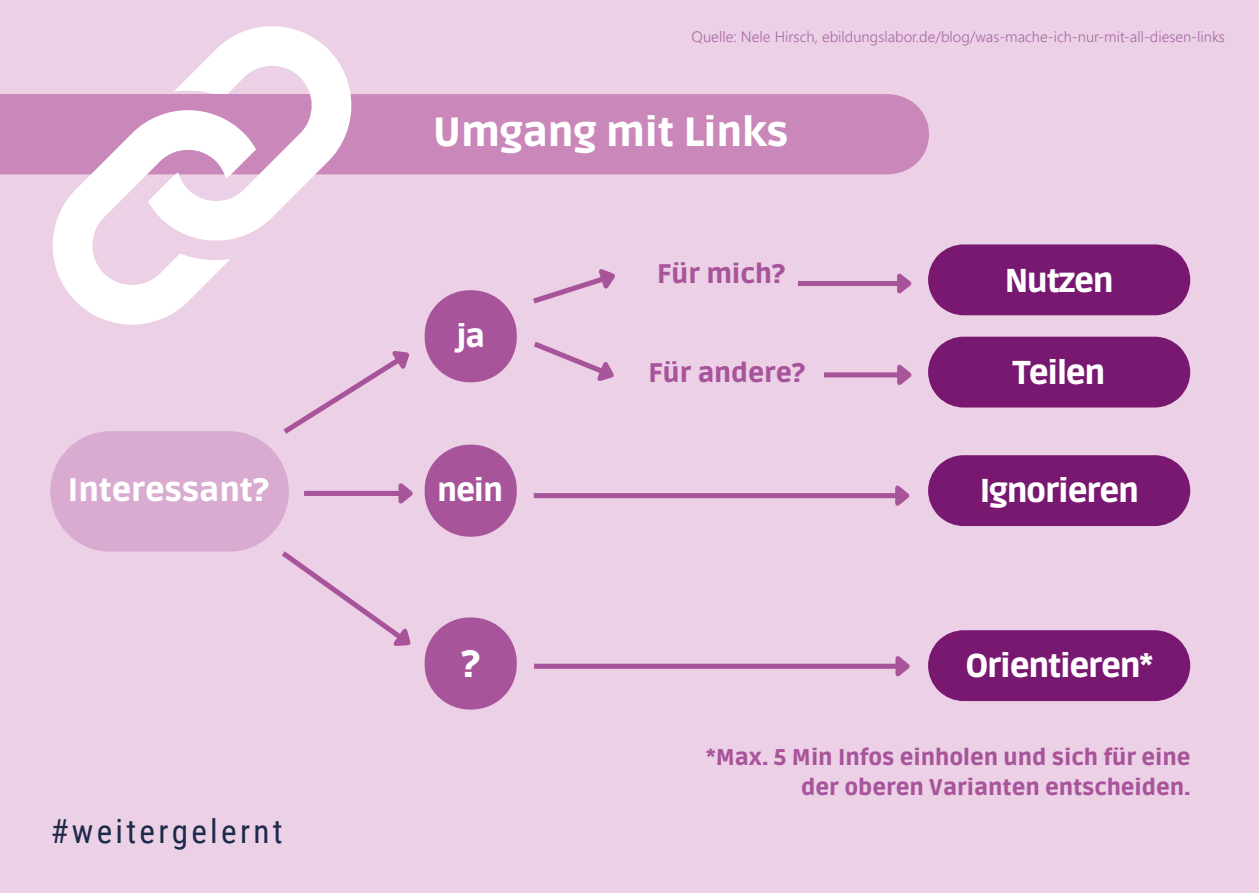
<style>
.page{position:relative;width:1259px;height:893px;background:#ecd0e6}
.page>*{position:absolute;margin:0;border:0;box-sizing:border-box;transform-origin:0 0}
.t1{font:900 40.5px "Ruda";color:#fff}
.t2{font:900 37.8px "Ruda";color:#fff}
.t3{font:33.3px "Roboto Condensed";letter-spacing:.1em;color:#1e2a4b}
.t4{font:900 33px "Ruda";letter-spacing:-.035em;color:#fff}
.t5{font:900 32.4px "Ruda";color:#fff}
.t6{font:900 31.5px "Ruda";letter-spacing:-.035em;color:#fff}
.t7{font:900 26.7px "Ruda";color:#a8549b}
.t8{font:900 22.8px/30.3px "Ruda";color:#a8549b;text-align:right}
.Text_Block{font:300 15px "Segoe UI";color:#a769a3}
</style>
<div class="page">
<div style="left:0;top:94px;width:929px;height:80px;background:#ca88ba"></div>
<svg style="left:45px;top:26px;width:314px;height:299px"></svg>
<div style="left:50px;top:431px;width:239px;height:121px;background:#d9abd0;border-radius:60px"></div>
<svg style="left:283px;top:351px;width:126px;height:83px"></svg>
<div style="left:304px;top:491px;width:96px;height:5px;background:#a8549b"></div>
<svg style="left:394px;top:483px;width:19px;height:21px"></svg>
<svg style="left:282px;top:551px;width:129px;height:95px"></svg>
<div style="left:425px;top:290px;width:92px;height:92px;background:#a8549b;border-radius:45px"></div>
<div style="left:534px;top:664px;width:362px;height:5px;background:#a8549b"></div>
<svg style="left:891px;top:656px;width:19px;height:21px"></svg>
<div style="left:534px;top:493px;width:362px;height:5px;background:#a8549b"></div>
<svg style="left:891px;top:485px;width:19px;height:21px"></svg>
<svg style="left:533px;top:269px;width:82px;height:35px"></svg>
<svg style="left:534px;top:341px;width:80px;height:40px"></svg>
<div style="left:425px;top:445px;width:92px;height:92px;background:#a8549b;border-radius:45px"></div>
<div style="left:425px;top:617px;width:92px;height:92px;background:#a8549b;border-radius:45px"></div>
<div style="left:798px;top:281px;width:100px;height:5px;background:#a8549b"></div>
<svg style="left:897px;top:273px;width:15px;height:21px"></svg>
<div style="left:824px;top:372px;width:74px;height:5px;background:#a8549b"></div>
<svg style="left:893px;top:364px;width:19px;height:21px"></svg>
<svg style="left:928px;top:244px;width:262px;height:71px;background:#7f2377"></svg>
<div style="left:928px;top:337px;width:262px;height:70px;background:#781870"></div>
<svg style="left:928px;top:630px;width:262px;height:71px;background:#7f2377"></svg>
<svg style="left:928px;top:455px;width:262px;height:71px;background:#7f2377"></svg>
<div style="left:0;top:94px;width:309px;height:16px;background:#ca87ba"></div>
<p class="t5" style="left:68px;top:471px;width:202px">Interessant?</p>
<p class="t3" style="left:50px;top:807px;width:234px">#weitergelernt</p>
<p class="Text_Block" style="left:691px;top:22px;width:535px">Quelle: Nele Hirsch, ebildungslabor.de/blog/was-mache-ich-nur-mit-all-diesen-links</p>
<p class="t1" style="left:433px;top:108px;width:357px">Umgang mit Links</p>
<p class="t6" style="left:456px;top:318px;width:31px">ja</p>
<p class="t7" style="left:657px;top:258px;width:129px">Für mich?</p>
<p class="t4" style="left:1005px;top:261px;width:110px">Nutzen</p>
<p class="t6" style="left:437px;top:472px;width:67px">nein</p>
<p class="t2" style="left:461px;top:642px;width:20px">?</p>
<p class="t7" style="left:648px;top:357px;width:158px">Für andere?</p>
<p class="t4" style="left:1013px;top:353px;width:94px">Teilen</p>
<p class="t4" style="left:979px;top:472px;width:160px">Ignorieren</p>
<p class="t4" style="left:965px;top:647px;width:189px">Orientieren*</p>
<p class="t8" style="left:706px;top:743px;width:486px">*Max. 5 Min Infos einholen und sich für eine der oberen Varianten entscheiden.</p>
</div>
